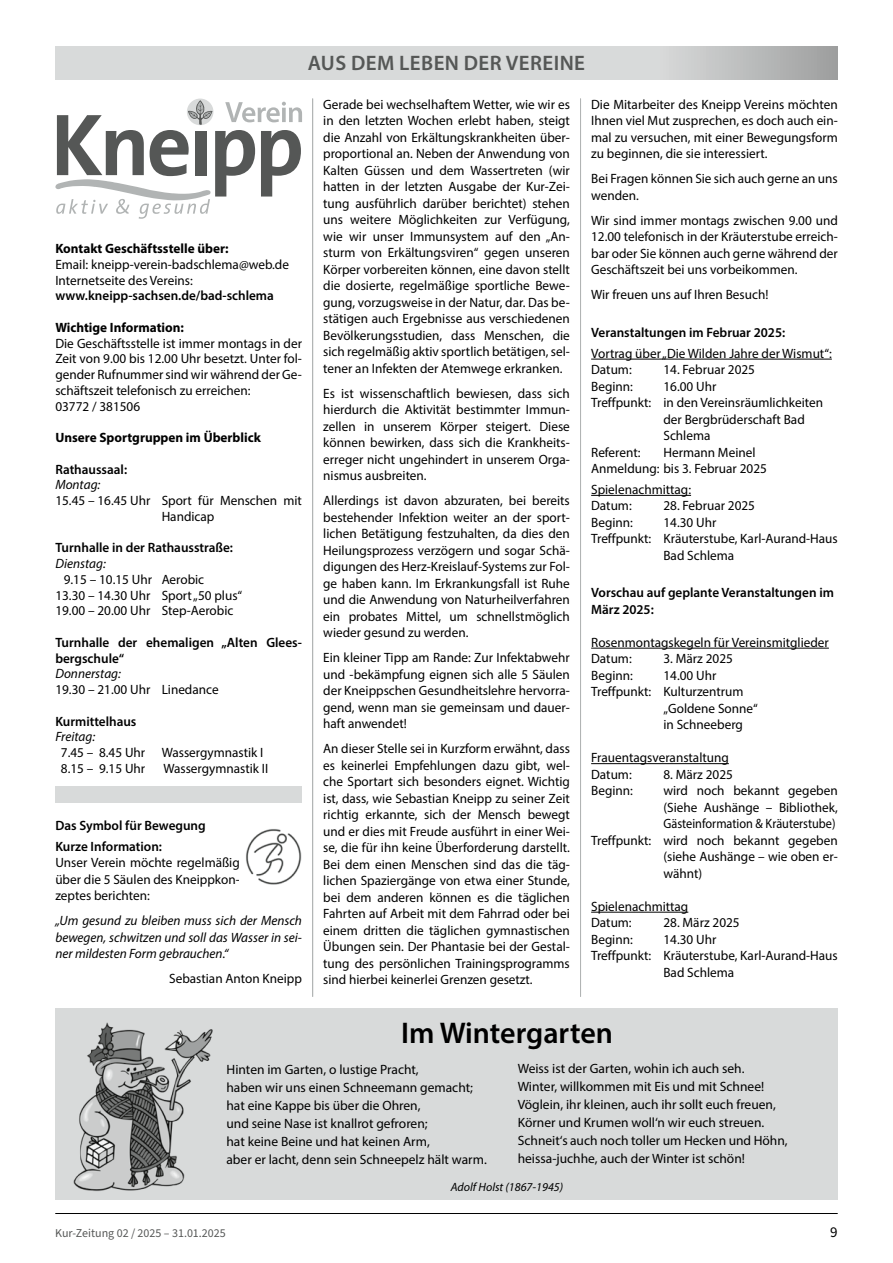
<style>
.page{position:relative;width:893px;height:1263px;background:#fff}
.page>*{position:absolute;margin:0;border:0;box-sizing:border-box;transform-origin:0 0}
.t1{font:600 30px "Myriad Pro";color:#000}
.t2{font:600 21px "Myriad Pro";letter-spacing:.02em;color:#555756}
.t3{font:15px "Source Sans Pro";color:#000}
.t4{font:13.5px/16.5px "Myriad Pro";color:#000}
.t5{font:600 13.5px/15.8px "Myriad Pro";color:#000}
.t6{font:italic 13.5px/16.5px "Myriad Pro";color:#000;text-align:justify}
.t7{font:700 13.5px "Myriad Pro";color:#000}
.t8{font:13.5px "Myriad Pro";color:#000;scale:.91 1}
.t9{font:12px "Source Sans Pro";color:#555756}
.t10{font:italic 12px "Myriad Pro";color:#000}
</style>
<div class="page">
<svg style="left:55px;top:47px;width:783px;height:33px;background:#d1d3d3"></svg>
<hr style="left:55px;top:1213px;width:783px;height:1px;background:#000">
<div style="left:55px;top:786px;width:247px;height:17px;background:#d8dada"></div>
<div style="left:187px;top:99px;width:26px;height:26px;background:#d8dada;border-radius:50%"></div>
<svg style="left:55px;top:100px;width:247px;height:119px"></svg>
<hr style="left:591px;top:359px;width:241px;height:1px;background:#000">
<hr style="left:591px;top:495px;width:100px;height:1px;background:#000">
<hr style="left:591px;top:648px;width:238px;height:1px;background:#000">
<hr style="left:591px;top:763px;width:138px;height:1px;background:#000">
<hr style="left:591px;top:912px;width:97px;height:1px;background:#000">
<hr style="left:312px;top:99px;width:1px;height:898px;background:#b1b4b4">
<hr style="left:580px;top:99px;width:1px;height:898px;background:#b1b4b4">
<div style="left:55px;top:1008px;width:783px;height:191px;background:#d8dada"></div>
<img style="left:246px;top:829px;width:56px;height:56px">
<img style="left:55px;top:1022px;width:190px;height:192px">
<h2 class="t2" style="left:308px;top:50px;width:279px">AUS DEM LEBEN DER VEREINE</h2>
<p class="t7" style="left:55px;top:240px;width:175px">Kontakt Geschäftsstelle über:</p>
<p class="t4" style="left:55px;top:256px;width:235px;line-height:15.8px">Email: kneipp-verein-badschlema@web.de<br>Internetseite des Vereins:</p>
<p class="t5" style="left:55px;top:287px;width:220px">www.kneipp-sachsen.de/bad-schlema</p>
<p class="t7" style="left:55px;top:318px;width:130px">Wichtige Information:</p>
<p class="t4" style="left:55px;top:335px;width:248px;line-height:15.8px">Die Geschäftsstelle ist immer montags in der Zeit von 9.00 bis 12.00 Uhr besetzt. Unter fol&shy;gender Rufnummer sind wir während der Ge&shy;schäftszeit telefonisch zu erreichen:<br>03772 / 381506</p>
<p class="t7" style="left:55px;top:429px;width:207px">Unsere Sportgruppen im Überblick</p>
<p class="t5" style="left:55px;top:461px;width:73px">Rathaussaal:</p>
<p class="t6" style="left:55px;top:476px;width:47px">Montag:</p>
<p class="t4" style="left:162px;top:492px;width:142px;line-height:15.8px;text-indent:-106px">15.45 – 16.45 Uhr Sport für Menschen mit<br>Handicap</p>
<p class="t5" style="left:55px;top:539px;width:179px">Turnhalle in der Rathausstraße:</p>
<p class="t6" style="left:55px;top:555px;width:52px">Dienstag:</p>
<p class="t4" style="left:55px;top:571px;width:188px;line-height:15.8px;text-indent:8px">9.15 – 10.15 Uhr Aerobic<br>13.30 – 14.30 Uhr Sport „50 plus“<br>19.00 – 20.00 Uhr Step-Aerobic</p>
<p class="t5" style="left:55px;top:634px;width:248px">Turnhalle der ehemaligen „Alten Glees&shy;bergschule“</p>
<p class="t6" style="left:55px;top:665px;width:67px">Donnerstag:</p>
<p class="t4" style="left:55px;top:681px;width:165px">19.30 – 21.00 Uhr Linedance</p>
<p class="t5" style="left:55px;top:713px;width:83px">Kurmittelhaus</p>
<p class="t6" style="left:55px;top:728px;width:41px">Freitag:</p>
<p class="t4" style="left:61px;top:744px;width:204px;line-height:15.8px">7.45 – 8.45 Uhr Wassergymnastik I<br>8.15 – 9.15 Uhr</p>
<p class="t4" style="left:163px;top:760px;width:106px">Wassergymnastik II</p>
<p class="t5" style="left:55px;top:815px;width:152px;line-height:20.7px">Das Symbol für Bewegung<br>Kurze Information:</p>
<p class="t4" style="left:55px;top:854px;width:186px;text-align:justify">Unser Verein möchte regelmäßig über die 5 Säulen des Kneippkon&shy;zeptes berichten:</p>
<p class="t6" style="left:55px;top:912px;width:248px">„Um gesund zu bleiben muss sich der Mensch bewegen, schwitzen und soll das Wasser in sei&shy;ner mildesten Form gebrauchen.“</p>
<p class="t4" style="left:169px;top:970px;width:134px">Sebastian Anton Kneipp</p>
<p class="t4" style="left:323px;top:96px;width:248px;text-align:justify">Gerade bei wechselhaftem Wetter, wie wir es in den letzten Wochen erlebt haben, steigt die Anzahl von Erkältungskrankheiten über&shy;proportional an. Neben der Anwendung von Kalten Güssen und dem Wassertreten (wir hatten in der letzten Ausgabe der Kur-Zei&shy;tung ausführlich darüber berichtet) stehen uns weitere Möglichkeiten zur Verfügung, wie wir unser Immunsystem auf den „An&shy;sturm von Erkältungsviren“ gegen unseren Körper vorbereiten können, eine davon stellt die dosierte, regelmäßige sportliche Bewe&shy;gung, vorzugsweise in der Natur, dar. Das be&shy;stätigen auch Ergebnisse aus verschiedenen Bevölkerungsstudien, dass Menschen, die sich regelmäßig aktiv sportlich betätigen, sel&shy;tener an Infekten der Atemwege erkranken.</p>
<p class="t4" style="left:323px;top:385px;width:248px;text-align:justify">Es ist wissenschaftlich bewiesen, dass sich hierdurch die Aktivität bestimmter Immun&shy;zellen in unserem Körper steigert. Diese können bewirken, dass sich die Krankheits&shy;erreger nicht ungehindert in unserem Orga&shy;nismus ausbreiten.</p>
<p class="t4" style="left:323px;top:492px;width:248px;text-align:justify">Allerdings ist davon abzuraten, bei bereits bestehender Infektion weiter an der sport&shy;lichen Betätigung festzuhalten, da dies den Heilungsprozess verzögern und sogar Schä&shy;digungen des Herz-Kreislauf-Systems zur Fol&shy;ge haben kann. Im Erkrankungsfall ist Ruhe und die Anwendung von Naturheilverfahren ein probates Mittel, um schnellstmöglich wieder gesund zu werden.</p>
<p class="t4" style="left:323px;top:649px;width:248px;text-align:justify">Ein kleiner Tipp am Rande: Zur Infektabwehr und -bekämpfung eignen sich alle 5 Säulen der Kneippschen Gesundheitslehre hervorra&shy;gend, wenn man sie gemeinsam und dauer&shy;haft anwendet!</p>
<p class="t4" style="left:323px;top:740px;width:248px;text-align:justify">An dieser Stelle sei in Kurzform erwähnt, dass es keinerlei Empfehlungen dazu gibt, wel&shy;che Sportart sich besonders eignet. Wichtig ist, dass, wie Sebastian Kneipp zu seiner Zeit richtig erkannte, sich der Mensch bewegt und er dies mit Freude ausführt in einer Wei&shy;se, die für ihn keine Überforderung darstellt.<br>Bei dem einen Menschen sind das die täg&shy;lichen Spaziergänge von etwa einer Stunde, bei dem anderen können es die täglichen Fahrten auf Arbeit mit dem Fahrrad oder bei einem dritten die täglichen gymnastischen Übungen sein. Der Phantasie bei der Gestal&shy;tung des persönlichen Trainingsprogramms sind hierbei keinerlei Grenzen gesetzt.</p>
<p class="t4" style="left:591px;top:96px;width:248px;text-align:justify">Die Mitarbeiter des Kneipp Vereins möchten Ihnen viel Mut zusprechen, es doch auch ein&shy;mal zu versuchen, mit einer Bewegungsform zu beginnen, die sie interessiert.</p>
<p class="t4" style="left:591px;top:170px;width:248px">Bei Fragen können Sie sich auch gerne an uns wenden.</p>
<p class="t4" style="left:591px;top:212px;width:248px;text-align:justify">Wir sind immer montags zwischen 9.00 und 12.00 telefonisch in der Kräuterstube erreich&shy;bar oder Sie können auch gerne während der Geschäftszeit bei uns vorbeikommen.</p>
<p class="t4" style="left:591px;top:286px;width:179px">Wir freuen uns auf Ihren Besuch!</p>
<p class="t5" style="left:591px;top:324px;width:196px">Veranstaltungen im Februar 2025:</p>
<p class="t4" style="left:591px;top:345px;width:242px">Vortrag über „Die Wilden Jahre der Wismut“:<br>Datum:</p>
<p class="t4" style="left:663px;top:361px;width:93px">14. Februar 2025</p>
<p class="t4" style="left:591px;top:378px;width:43px">Beginn:</p>
<p class="t4" style="left:663px;top:378px;width:54px">16.00 Uhr</p>
<p class="t4" style="left:591px;top:394px;width:234px">Treffpunkt: in den Vereinsräumlichkeiten</p>
<p class="t4" style="left:663px;top:411px;width:143px">der Bergbrüderschaft Bad</p>
<p class="t4" style="left:663px;top:427px;width:49px">Schlema</p>
<p class="t4" style="left:591px;top:444px;width:51px">Referent:</p>
<p class="t4" style="left:591px;top:444px;width:177px;text-indent:72px">Hermann Meinel<br>Anmeldung: bis 3. Februar 2025</p>
<p class="t4" style="left:591px;top:481px;width:101px">Spielenachmittag:<br>Datum:</p>
<p class="t4" style="left:663px;top:497px;width:93px">28. Februar 2025</p>
<p class="t4" style="left:591px;top:514px;width:43px">Beginn:</p>
<p class="t4" style="left:663px;top:514px;width:54px">14.30 Uhr</p>
<p class="t4" style="left:591px;top:530px;width:248px">Treffpunkt: Kräuterstube, Karl-Aurand-Haus</p>
<p class="t4" style="left:663px;top:547px;width:72px">Bad Schlema</p>
<p class="t5" style="left:591px;top:584px;width:244px;line-height:16.5px">Vorschau auf geplante Veranstaltungen im<br>März 2025:</p>
<p class="t4" style="left:591px;top:634px;width:239px">Rosenmontagskegeln für Vereinsmitglieder<br>Datum:</p>
<p class="t4" style="left:663px;top:650px;width:71px">3. März 2025</p>
<p class="t4" style="left:591px;top:667px;width:43px">Beginn:</p>
<p class="t4" style="left:663px;top:667px;width:54px">14.00 Uhr</p>
<p class="t4" style="left:591px;top:683px;width:154px">Treffpunkt: Kulturzentrum</p>
<p class="t4" style="left:663px;top:700px;width:96px">„Goldene Sonne“</p>
<p class="t4" style="left:663px;top:716px;width:81px">in Schneeberg</p>
<p class="t4" style="left:591px;top:749px;width:139px">Frauentagsveranstaltung<br>Datum:</p>
<p class="t4" style="left:663px;top:766px;width:71px">8. März 2025</p>
<p class="t4" style="left:591px;top:782px;width:43px">Beginn:</p>
<p class="t4" style="left:663px;top:782px;width:176px">wird noch bekannt gegeben</p>
<p class="t4" style="left:663px;top:799px;width:176px">(Siehe Aushänge – Bibliothek,</p>
<p class="t8" style="left:663px;top:815px;width:191px">Gästeinformation &amp; Kräuterstube)</p>
<p class="t4" style="left:591px;top:832px;width:248px">Treffpunkt: wird noch bekannt gegeben</p>
<p class="t4" style="left:663px;top:848px;width:176px">(siehe Aushänge – wie oben er-</p>
<p class="t4" style="left:663px;top:865px;width:40px">wähnt)</p>
<p class="t4" style="left:591px;top:898px;width:99px">Spielenachmittag<br>Datum:</p>
<p class="t4" style="left:663px;top:914px;width:78px">28. März 2025</p>
<p class="t4" style="left:591px;top:931px;width:43px">Beginn:</p>
<p class="t4" style="left:663px;top:931px;width:54px">14.30 Uhr</p>
<p class="t4" style="left:591px;top:947px;width:248px">Treffpunkt: Kräuterstube, Karl-Aurand-Haus</p>
<p class="t4" style="left:663px;top:964px;width:72px">Bad Schlema</p>
<h1 class="t1" style="left:401px;top:1013px;width:213px">Im Wintergarten</h1>
<p class="t4" style="left:226px;top:1060px;width:262px;line-height:18px">Hinten im Garten, o lustige Pracht,<br>haben wir uns einen Schneemann gemacht; hat eine Kappe bis über die Ohren,<br>und seine Nase ist knallrot gefroren;<br>hat keine Beine und hat keinen Arm,<br>aber er lacht, denn sein Schneepelz hält warm.</p>
<p class="t4" style="left:518px;top:1060px;width:271px;line-height:18px">Weiss ist der Garten, wohin ich auch seh.<br>Winter, willkommen mit Eis und mit Schnee!<br>Vöglein, ihr kleinen, auch ihr sollt euch freuen, Körner und Krumen woll‘n wir euch streuen.<br>Schneit‘s auch noch toller um Hecken und Höhn, heissa-juchhe, auch der Winter ist schön!</p>
<p class="t10" style="left:451px;top:1180px;width:114px">Adolf Holst (1867-1945)</p>
<p class="t9" style="left:55px;top:1225px;width:172px">Kur-Zeitung 02 / 2025 – 31.01.2025</p>
<p class="t3" style="left:830px;top:1222px;width:9px">9</p>
</div>
